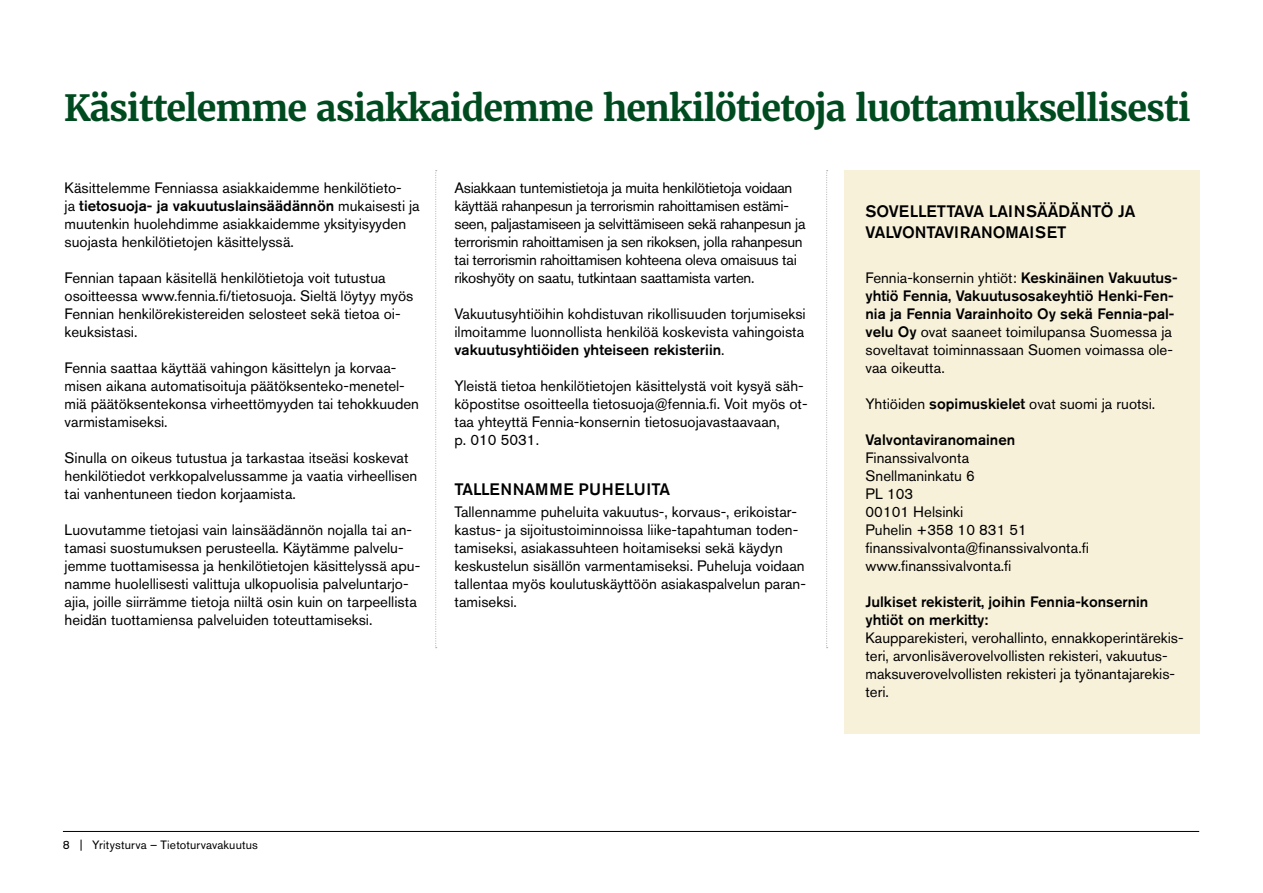
<style>
.page{position:relative;width:1263px;height:893px;background:#fff}
.page>*{position:absolute;margin:0;border:0;box-sizing:border-box;transform-origin:0 0}
.t1{font:700 36px "Merriweather";letter-spacing:-.03em;color:#004a1f}
.t2{font:500 16.5px/21px "Akzidenz Grotesk BQ";color:#000}
.t3{font:15px/18px "Akzidenz Grotesk BQ";color:#000}
.t4{font:15px/18px "Akzidenz Grotesk BQ";letter-spacing:-.02em;color:#000}
.t5{font:500 15px/18px "Akzidenz Grotesk BQ";color:#000}
.t6{font:12px "Akzidenz Grotesk BQ";letter-spacing:.015em;color:#000}
.s1{font-weight:500}
</style>
<div class="page">
<hr style="left:63px;top:831px;width:1136px;height:1px;background:#000">
<div style="left:844px;top:170px;width:356px;height:564px;background:#f8f1da"></div>
<svg style="left:435px;top:170px;width:2px;height:478px"></svg>
<svg style="left:826px;top:170px;width:2px;height:478px"></svg>
<h1 class="t1" style="left:64px;top:85px;width:1128px">Käsittelemme asiakkaidemme henkilötietoja luottamuksellisesti</h1>
<p class="t3" style="left:65px;top:179px;width:357px">Käsittelemme Fenniassa asiakkaidemme henkilötieto-<br>ja <span class="s1">tietosuoja- ja vakuutuslainsäädännön</span> mukaisesti ja muutenkin huolehdimme asiakkaidemme yksityisyyden suojasta henkilötietojen käsittelyssä.</p>
<p class="t3" style="left:65px;top:269px;width:350px">Fennian tapaan käsitellä henkilötietoja voit tutustua osoitteessa www.fennia.fi/tietosuoja. Sieltä löytyy myös Fennian henkilörekistereiden selosteet sekä tietoa oi&shy;keuksistasi.</p>
<p class="t3" style="left:65px;top:359px;width:356px">Fennia saattaa käyttää vahingon käsittelyn ja korvaa&shy;misen aikana automatisoituja päätöksenteko-menetel&shy;miä päätöksentekonsa virheettömyyden tai tehokkuuden varmistamiseksi.</p>
<p class="t3" style="left:65px;top:449px;width:354px">Sinulla on oikeus tutustua ja tarkastaa itseäsi koskevat henkilötiedot verkkopalvelussamme ja vaatia virheellisen tai vanhentuneen tiedon korjaamista.</p>
<p class="t3" style="left:65px;top:521px;width:357px">Luovutamme tietojasi vain lainsäädännön nojalla tai an&shy;tamasi suostumuksen perusteella. Käytämme palvelu&shy;jemme tuottamisessa ja henkilötietojen käsittelyssä apu&shy;namme huolellisesti valittuja ulkopuolisia palveluntarjo&shy;ajia, joille siirrämme tietoja niiltä osin kuin on tarpeellista heidän tuottamiensa palveluiden toteuttamiseksi.</p>
<p class="t4" style="left:454px;top:179px;width:353px">Asiakkaan tuntemistietoja ja muita henkilötietoja voidaan käyttää rahanpesun ja terrorismin rahoittamisen estämi&shy;seen, paljastamiseen ja selvittämiseen sekä rahanpesun ja terrorismin rahoittamisen ja sen rikoksen, jolla rahanpesun tai terrorismin rahoittamisen kohteena oleva omaisuus tai rikoshyöty on saatu, tutkintaan saattamista varten.</p>
<p class="t3" style="left:454px;top:305px;width:353px;text-align:justify">Vakuutusyhtiöihin kohdistuvan rikollisuuden torjumiseksi ilmoitamme luonnollista henkilöä koskevista vahingoista <span class="s1">vakuutusyhtiöiden yhteiseen rekisteriin</span>.</p>
<p class="t3" style="left:454px;top:377px;width:355px">Yleistä tietoa henkilötietojen käsittelystä voit kysyä säh&shy;köpostitse osoitteella tietosuoja@fennia.fi. Voit myös ot&shy;taa yhteyttä Fennia-konsernin tietosuojavastaavaan,<br>p. 010 5031.</p>
<p class="t2" style="left:454px;top:478px;width:217px">TALLENNAMME PUHELUITA</p>
<p class="t3" style="left:454px;top:503px;width:353px">Tallennamme puheluita vakuutus-, korvaus-, erikoistar&shy;kastus- ja sijoitustoiminnoissa liike-tapahtuman toden&shy;tamiseksi, asiakassuhteen hoitamiseksi sekä käydyn keskustelun sisällön varmentamiseksi. Puheluja voidaan tallentaa myös koulutuskäyttöön asiakaspalvelun paran&shy;tamiseksi.</p>
<p class="t6" style="left:63px;top:837px;width:196px">8 | Yritysturva – Tietoturvavakuutus</p>
<p class="t2" style="left:865px;top:201px;width:271px">SOVELLETTAVA LAINSÄÄDÄNTÖ JA<br>VALVONTAVIRANOMAISET</p>
<p class="t3" style="left:865px;top:269px;width:314px">Fennia-konsernin yhtiöt: <span class="s1">Keskinäinen Vakuutus&shy;yhtiö Fennia, Vakuutusosakeyhtiö Henki-Fen&shy;nia ja Fennia Varainhoito Oy sekä Fennia-pal&shy;velu Oy</span> ovat saaneet toimilupansa Suomessa ja soveltavat toiminnassaan Suomen voimassa ole&shy;vaa oikeutta.</p>
<p class="t3" style="left:865px;top:395px;width:291px">Yhtiöiden <span class="s1">sopimuskielet</span> ovat suomi ja ruotsi.</p>
<p class="t5" style="left:865px;top:430px;width:151px">Valvontaviranomainen</p>
<p class="t3" style="left:865px;top:449px;width:225px">Finanssivalvonta<br>Snellmaninkatu 6<br>PL 103<br>00101 Helsinki<br>Puhelin +358 10 831 51 finanssivalvonta@finanssivalvonta.fi www.finanssivalvonta.fi</p>
<p class="t5" style="left:865px;top:592px;width:284px">Julkiset rekisterit, joihin Fennia-konsernin yhtiöt on merkitty:</p>
<p class="t3" style="left:865px;top:629px;width:320px">Kaupparekisteri, verohallinto, ennakkoperintärekis&shy;teri, arvonlisäverovelvollisten rekisteri, vakuutus&shy;maksuverovelvollisten rekisteri ja työnantajarekis&shy;teri.</p>
</div>
